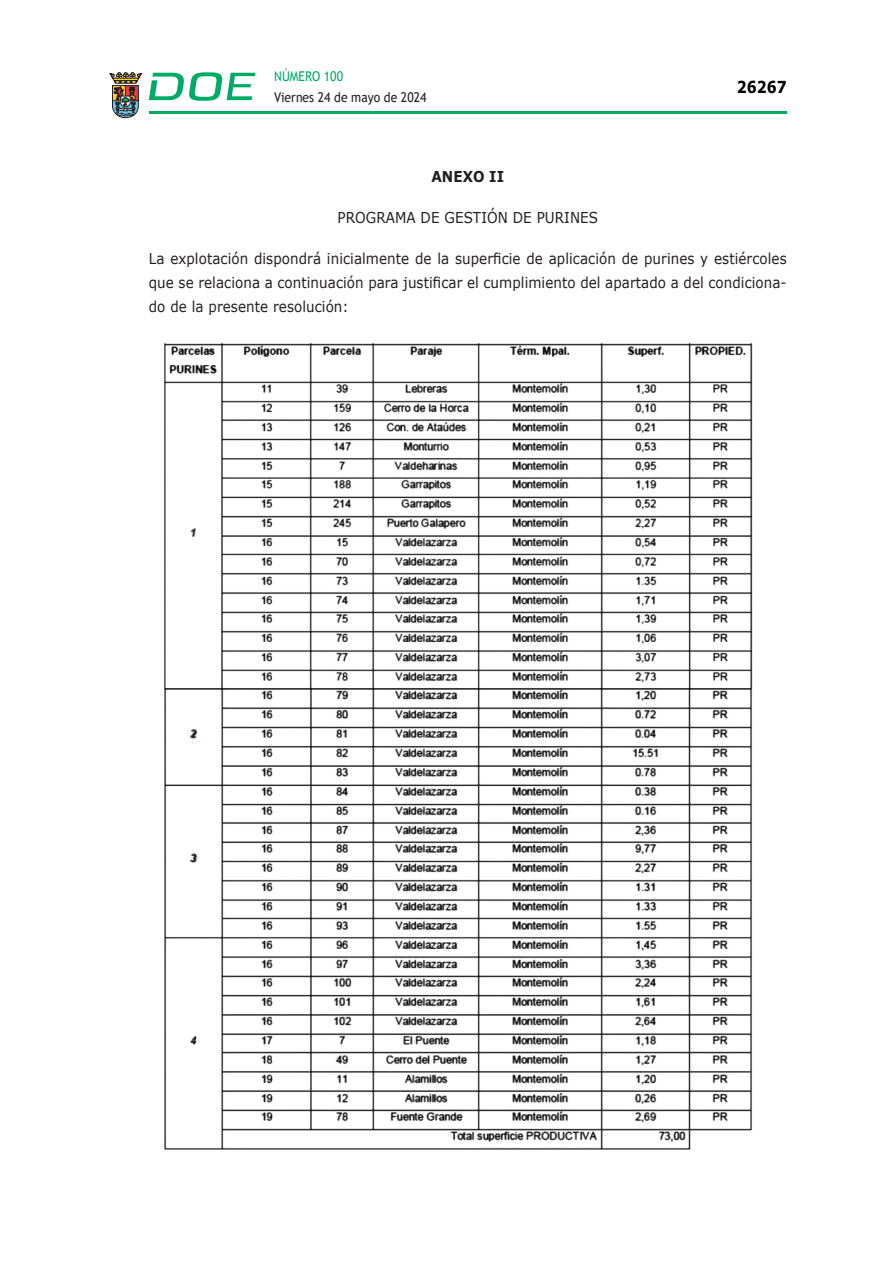
<style>
.page{position:relative;width:893px;height:1263px;background:#fff}
.page>*{position:absolute;margin:0;border:0;box-sizing:border-box;transform-origin:0 0}
.t1{font:700 16.5px "Verdana";color:#000;scale:.85 1}
.CUERPO_DE_TEXTO{font:15px/24px "Verdana";letter-spacing:.005em;color:#231f20;text-align:justify;scale:.9 1}
.CUERPO_DE_TEXTO-2{font:700 15px "Verdana";letter-spacing:.005em;color:#231f20;scale:.9 1}
.t2{font:13.5px "Trebuchet MS";color:#231f20;scale:.9 1}
.t3{font:13.5px "Trebuchet MS";color:#00ab67;scale:.9 1}
</style>
<div class="page">
<hr style="left:149px;top:111px;width:638px;height:3px;background:#00ab66">
<svg style="left:109px;top:72px;width:33px;height:46px"></svg>
<svg style="left:149px;top:72px;width:106px;height:29px"></svg>
<img style="left:164px;top:343px;width:589px;height:807px">
<p class="t3" style="left:274px;top:67px;width:78px">NÚMERO 100</p>
<p class="t2" style="left:274px;top:88px;width:171px">Viernes 24 de mayo de 2024</p>
<p class="t1" style="left:737px;top:75px;width:60px">26267</p>
<p class="CUERPO_DE_TEXTO-2" style="left:431px;top:165px;width:82px">ANEXO II</p>
<p class="CUERPO_DE_TEXTO" style="left:337px;top:205px;width:291px">PROGRAMA DE GESTIÓN DE PURINES</p>
<p class="CUERPO_DE_TEXTO" style="left:149px;top:246px;width:710px">La explotación dispondrá inicialmente de la superficie de aplicación de purines y estiércoles que se relaciona a continuación para justificar el cumplimiento del apartado a del condiciona&shy;do de la presente resolución:</p>
</div>
